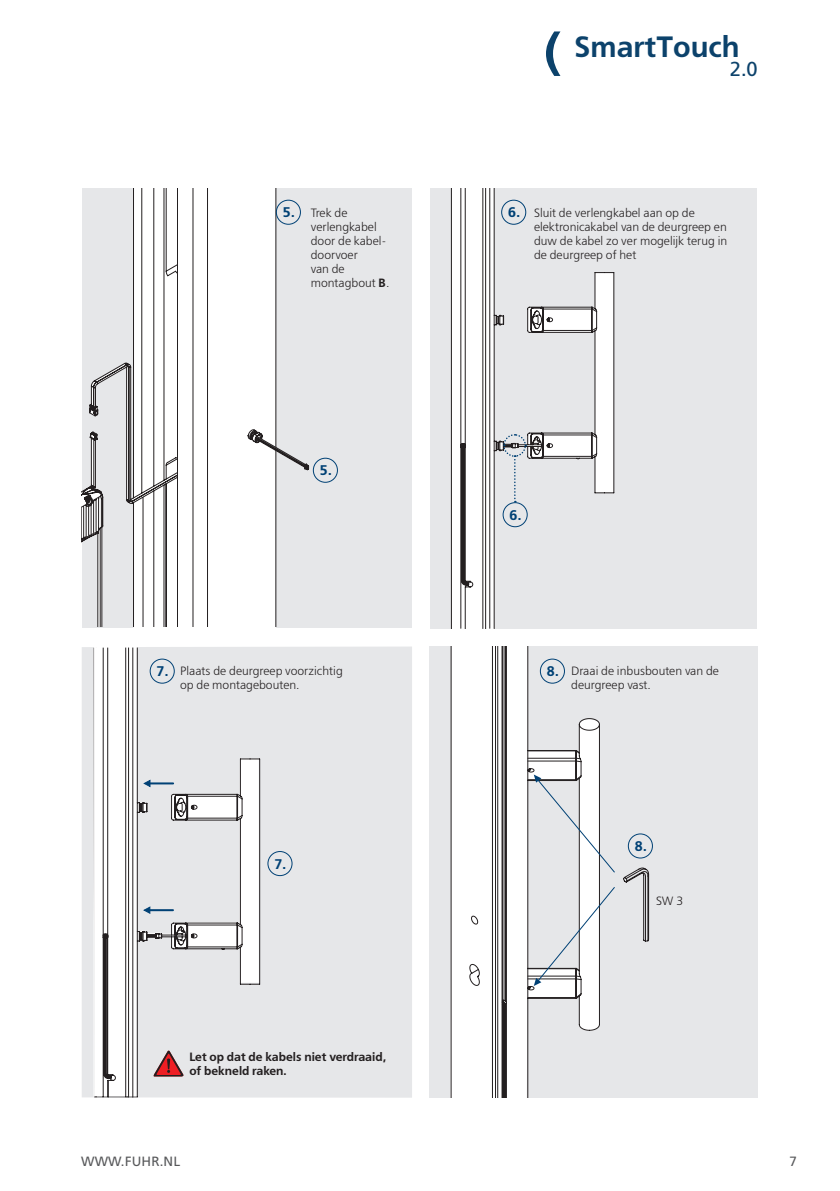
<style>
.page{position:relative;width:840px;height:1191px;background:#fff}
.page>*{position:absolute;margin:0;border:0;box-sizing:border-box;transform-origin:0 0}
.t1{font:600 29.4px "Free Set";color:#0c426b}
.t2{font:20.2px "Free Set";color:#0c426b}
.t3{font:600 14px "Free Set";color:#004175}
.t4{font:13.4px "Free Set";letter-spacing:.01em;color:#57585a}
.t5{font:300 12px/14px "Free Set";color:#231f20}
.t6{font:600 12px/14.2px "Free Set";color:#231f20}
.s1{font-weight:600}
</style>
<div class="page">
<svg style="left:546px;top:31px;width:14px;height:45px"></svg>
<div style="left:82px;top:189px;width:329px;height:439px;background:#e6e7e9"></div>
<div style="left:82px;top:646px;width:330px;height:451px;background:#e6e7e9"></div>
<div style="left:429px;top:189px;width:327px;height:440px;background:#e6e7e9"></div>
<div style="left:429px;top:646px;width:328px;height:451px;background:#e6e7e9"></div>
<svg style="left:89px;top:188px;width:219px;height:440px"></svg>
<svg style="left:81px;top:491px;width:22px;height:136px"></svg>
<svg style="left:450px;top:646px;width:150px;height:451px;background:#f5f5f6"></svg>
<svg style="left:491px;top:646px;width:90px;height:451px"></svg>
<svg style="left:82px;top:189px;width:194px;height:437px"></svg>
<div style="left:276px;top:200px;width:24px;height:24px;border:1px solid #004175;border-radius:50%"></div>
<div style="left:313px;top:458px;width:24px;height:24px;border:1px solid #004175;border-radius:50%"></div>
<svg style="left:247px;top:429px;width:62px;height:41px"></svg>
<svg style="left:450px;top:188px;width:164px;height:440px"></svg>
<svg style="left:461px;top:188px;width:136px;height:440px"></svg>
<svg style="left:94px;top:647px;width:166px;height:450px"></svg>
<svg style="left:103px;top:647px;width:140px;height:450px"></svg>
<div style="left:502px;top:502px;width:25px;height:25px;border:1px solid #004175;border-radius:50%"></div>
<div style="left:501px;top:200px;width:24px;height:24px;border:1px solid #004175;border-radius:50%"></div>
<div style="left:267px;top:851px;width:25px;height:25px;border:1px solid #004175;border-radius:50%"></div>
<div style="left:150px;top:659px;width:24px;height:24px;border:1px solid #004175;border-radius:50%"></div>
<svg style="left:144px;top:780px;width:6px;height:7px"></svg>
<hr style="left:147px;top:782px;width:26px;height:2px;background:#004175">
<svg style="left:144px;top:906px;width:6px;height:7px"></svg>
<hr style="left:147px;top:909px;width:26px;height:2px;background:#004175">
<svg style="left:623px;top:867px;width:26px;height:75px"></svg>
<div style="left:540px;top:659px;width:24px;height:24px;border:1px solid #004175;border-radius:50%"></div>
<div style="left:627px;top:833px;width:25px;height:25px;border:1px solid #004175;border-radius:50%"></div>
<svg style="left:502px;top:433px;width:24px;height:69px"></svg>
<svg style="left:530px;top:768px;width:85px;height:222px"></svg>
<svg style="left:153px;top:1050px;width:31px;height:26px"></svg>
<p class="t3" style="left:282px;top:204px;width:14px">5.</p>
<p class="t5" style="left:310px;top:206px;width:80px">Trek de verlengkabel door de kabel&shy;doorvoer<br>van de montagbout <span class="s1">B</span>.</p>
<p class="t3" style="left:319px;top:462px;width:14px">5.</p>
<h1 class="t1" style="left:574px;top:29px;width:167px">SmartTouch</h1>
<h2 class="t2" style="left:729px;top:57px;width:29px">2.0</h2>
<p class="t3" style="left:507px;top:204px;width:14px">6.</p>
<p class="t5" style="left:533px;top:206px;width:194px">Sluit de verlengkabel aan op de elektronicakabel van de deurgreep en duw de kabel zo ver mogelijk terug in de deurgreep of het</p>
<p class="t3" style="left:509px;top:506px;width:14px">6.</p>
<p class="t5" style="left:180px;top:664px;width:164px">Plaats de deurgreep voorzichtig op de montagebouten.</p>
<p class="t5" style="left:571px;top:664px;width:149px">Draai de inbusbouten van de deurgreep vast.</p>
<p class="t3" style="left:156px;top:663px;width:14px">7.</p>
<p class="t3" style="left:546px;top:663px;width:14px">8.</p>
<p class="t3" style="left:274px;top:855px;width:14px">7.</p>
<p class="t6" style="left:189px;top:1050px;width:198px">Let op dat de kabels niet verdraaid, of bekneld raken.</p>
<p class="t3" style="left:634px;top:837px;width:14px">8.</p>
<p class="t5" style="left:656px;top:894px;width:29px">SW 3</p>
<p class="t4" style="left:81px;top:1153px;width:100px">WWW.FUHR.NL</p>
<p class="t4" style="left:789px;top:1153px;width:9px">7</p>
</div>
